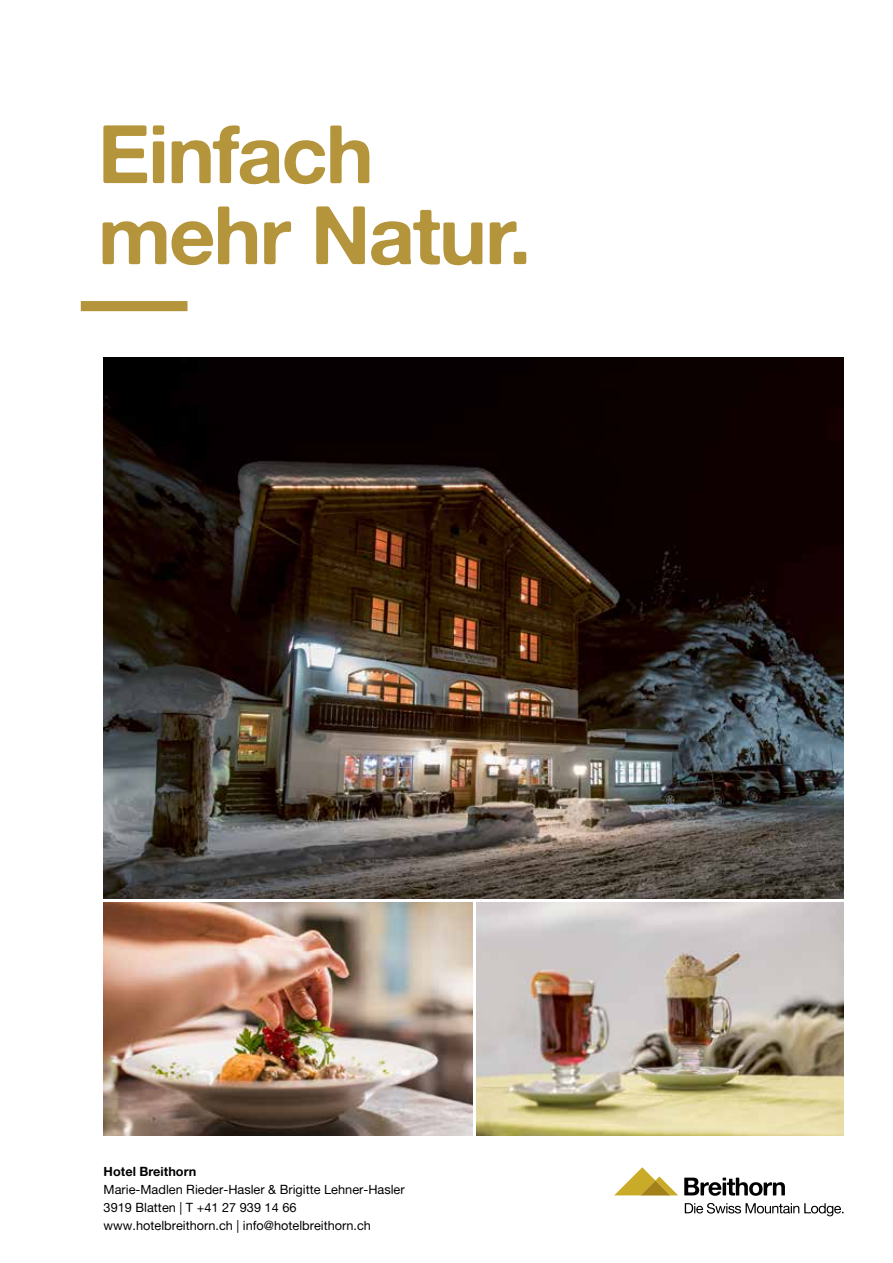
<style>
.page{position:relative;width:893px;height:1263px;background:#fff}
.page>*{position:absolute;margin:0;border:0;box-sizing:border-box;transform-origin:0 0}
.t1{font:81px/81px "Alte Haas Grotesk Bold";letter-spacing:-.025em;color:#b5953c}
.t2{font:12.75px/18px "Alte Haas Grotesk";color:#000}
.t3{font:12.75px "Alte Haas Grotesk Bold";color:#000}
</style>
<div class="page">
<div style="left:81px;top:301px;width:107px;height:10px;background:#b5953c"></div>
<svg style="left:684px;top:1177px;width:101px;height:19px"></svg>
<svg style="left:685px;top:1203px;width:158px;height:13px"></svg>
<svg style="left:614px;top:1167px;width:64px;height:28px"></svg>
<img style="left:104px;top:902px;width:739px;height:233px">
<img style="left:104px;top:357px;width:739px;height:541px">
<hr style="left:473px;top:901px;width:2px;height:239px;background:#fff">
<h1 class="t1" style="left:98px;top:112px;width:435px">Einfach mehr Natur.</h1>
<p class="t3" style="left:104px;top:1164px;width:94px">Hotel Breithorn</p>
<p class="t2" style="left:104px;top:1180px;width:303px">Marie-Madlen Rieder-Hasler &amp; Brigitte Lehner-Hasler<br>3919 Blatten | T +41 27 939 14 66 www.hotelbreithorn.ch | info@hotelbreithorn.ch</p>
</div>
